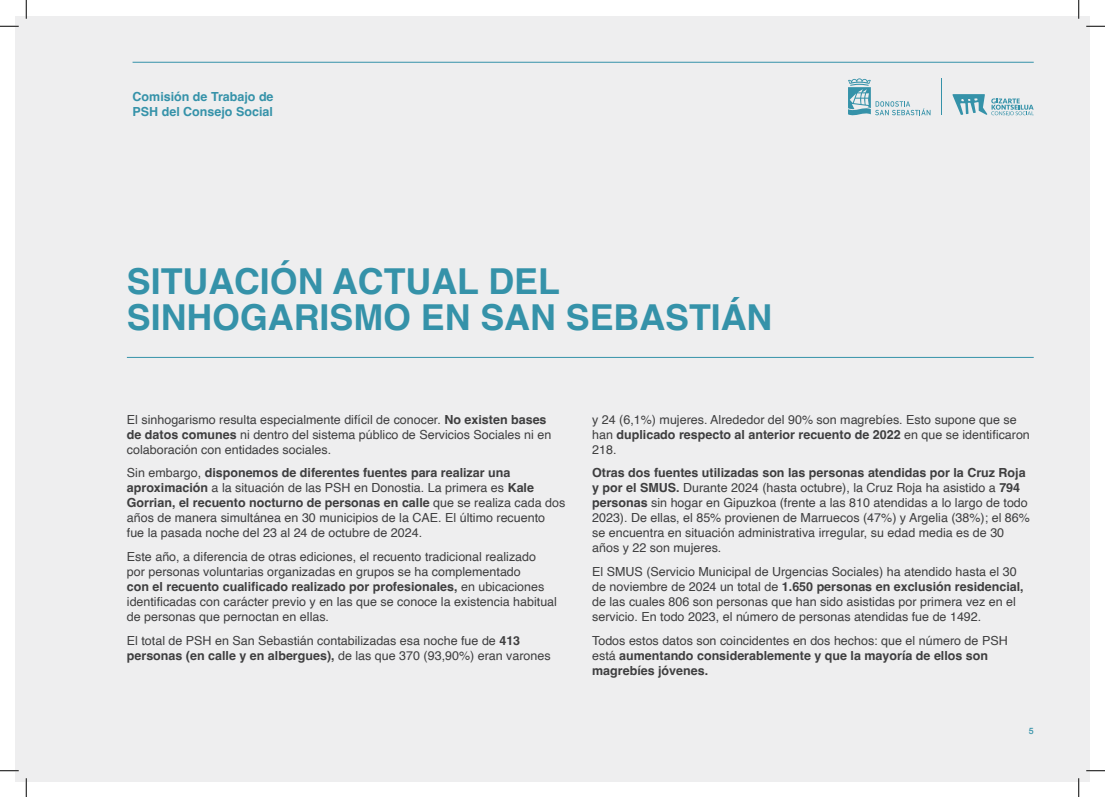
<style>
.page{position:relative;width:1105px;height:797px;background:#fff}
.page>*{position:absolute;margin:0;border:0;box-sizing:border-box;transform-origin:0 0}
.t1{font:700 35.75px/36.2px "Helvetica";color:#3592a9}
.t2{font:12.5px/15px "Helvetica";color:#3e3e3f}
.t3{font:700 12.5px/15px "Helvetica";color:#3e3e3f}
.t4{font:700 12.5px/15px "Helvetica";color:#3592a9}
.t5{font:500 8.75px "Helvetica Neue";color:#3592a9}
.s1{font-weight:700}
.s2{font-weight:400}
</style>
<div class="page">
<div style="left:16px;top:16px;width:1073px;height:765px;background:#eeeeef"></div>
<svg style="left:952px;top:94px;width:82px;height:22px"></svg>
<svg style="left:848px;top:78px;width:82px;height:38px"></svg>
<hr style="left:941px;top:78px;width:1px;height:37px;background:#3592a9">
<hr style="left:133px;top:62px;width:901px;height:1px;background:#3592a9">
<hr style="left:127px;top:357px;width:907px;height:1px;background:#3592a9">
<svg style="left:0;top:25px;width:19px;height:2px"></svg>
<svg style="left:1086px;top:25px;width:19px;height:2px"></svg>
<svg style="left:0;top:770px;width:19px;height:1px"></svg>
<svg style="left:1086px;top:770px;width:19px;height:1px"></svg>
<svg style="left:25px;top:0;width:2px;height:19px"></svg>
<svg style="left:25px;top:778px;width:2px;height:19px"></svg>
<svg style="left:1078px;top:0;width:1px;height:19px"></svg>
<svg style="left:1078px;top:778px;width:1px;height:19px"></svg>
<p class="t4" style="left:133px;top:90px;width:143px">Comisión de Trabajo de<br>PSH del Consejo Social</p>
<h1 class="t1" style="left:127px;top:267px;width:647px">SITUACIÓN ACTUAL DEL<br>SINHOGARISMO EN SAN SEBASTIÁN</h1>
<p class="t2" style="left:127px;top:412px;width:426px">El sinhogarismo resulta especialmente difícil de conocer. <span class="s1">No existen bases de datos comunes</span> ni dentro del sistema público de Servicios Sociales ni en colaboración con entidades sociales.</p>
<p class="t2" style="left:127px;top:466px;width:440px">Sin embargo, <span class="s1">disponemos de diferentes fuentes para realizar una aproximación</span> a la situación de las PSH en Donostia. La primera es <span class="s1">Kale Gorrian, el recuento nocturno de personas en calle</span> que se realiza cada dos años de manera simultánea en 30 municipios de la CAE. El último recuento fue la pasada noche del 23 al 24 de octubre de 2024.</p>
<p class="t2" style="left:127px;top:549px;width:432px">Este año, a diferencia de otras ediciones, el recuento tradicional realizado por personas voluntarias organizadas en grupos se ha complementado<br><span class="s1">con el recuento cualificado realizado por profesionales,</span> en ubicaciones identificadas con carácter previo y en las que se conoce la existencia habitual de personas que pernoctan en ellas.</p>
<p class="t2" style="left:127px;top:633px;width:425px">El total de PSH en San Sebastián contabilizadas esa noche fue de <span class="s1">413 personas (en calle y en albergues),</span> de las que 370 (93,90%) eran varones</p>
<p class="t2" style="left:592px;top:412px;width:439px">y 24 (6,1%) mujeres. Alrededor del 90% son magrebíes. Esto supone que se han <span class="s1">duplicado respecto al anterior recuento de 2022</span> en que se identificaron<br>218.</p>
<p class="t2" style="left:592px;top:466px;width:439px"><span class="s1">Otras dos fuentes utilizadas son las personas atendidas por la Cruz Roja y por el SMUS.</span> Durante 2024 (hasta octubre), la Cruz Roja ha asistido a <span class="s1">794 personas</span> sin hogar en Gipuzkoa (frente a las 810 atendidas a lo largo de todo 2023). De ellas, el 85% provienen de Marruecos (47%) y Argelia (38%); el 86% se encuentra en situación administrativa irregular, su edad media es de 30 años y 22 son mujeres.</p>
<p class="t2" style="left:592px;top:564px;width:433px">El SMUS (Servicio Municipal de Urgencias Sociales) ha atendido hasta el 30 de noviembre de 2024 un total de <span class="s1">1.650 personas en exclusión residencial, </span>de las cuales 806 son personas que han sido asistidas por primera vez en el servicio. En todo 2023, el número de personas atendidas fue de 1492.</p>
<p class="t3" style="left:592px;top:634px;width:417px"><span class="s2">Todos estos datos son coincidentes en dos hechos: que el número de PSH está</span> aumentando considerablemente y que la mayoría de ellos son magrebíes jóvenes.</p>
<p class="t5" style="left:1029px;top:724px;width:6px">5</p>
</div>
